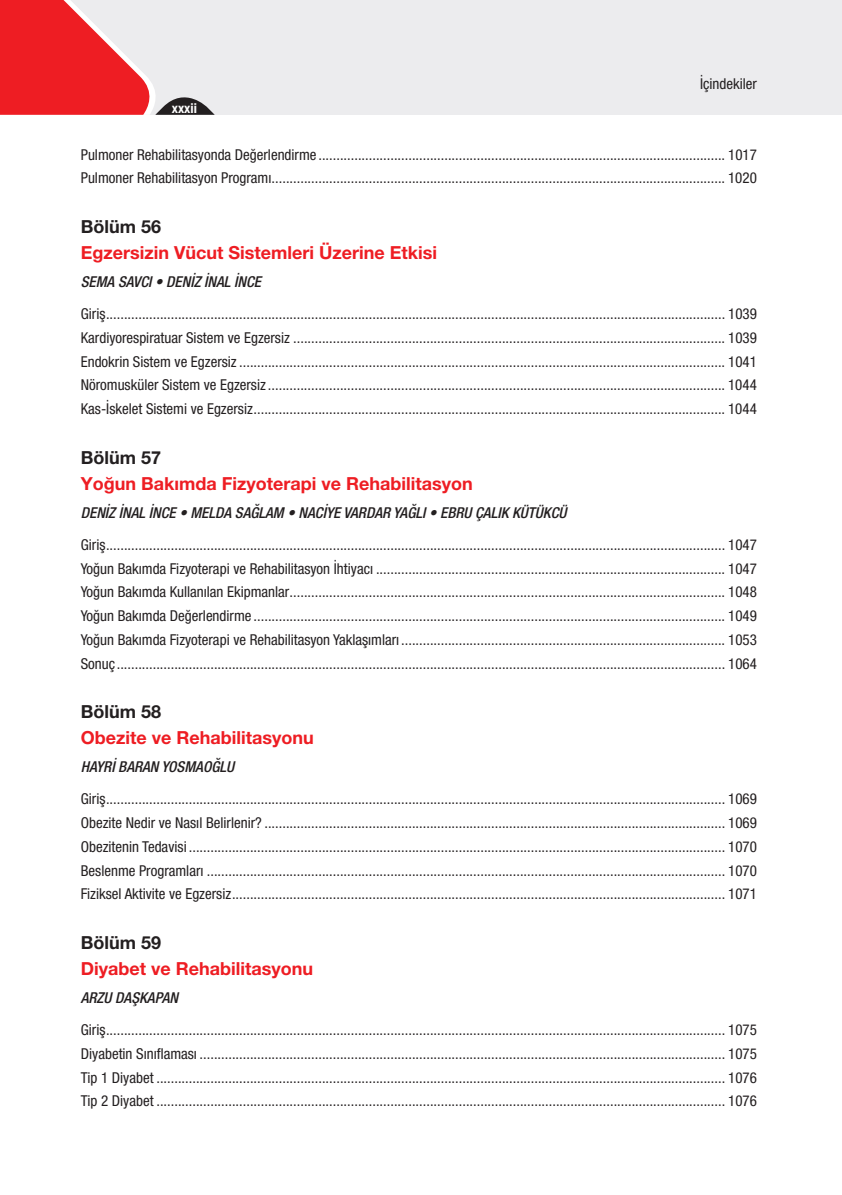
<style>
.page{position:relative;width:842px;height:1195px;background:#fff}
.page>*{position:absolute;margin:0;border:0;box-sizing:border-box;transform-origin:0 0}
.t1{font:700 18px "Helvetica Neu";color:#ee1d23}
.t2{font:700 18px "Helvetica Neu";color:#231f20}
.t3{font:15px/23.7px "Helvetica 57 Cn";color:#231f20;text-align:justify}
.t4{font:italic 15px "Helvetica 67 Med Cn";color:#231f20}
.t5{font:700 13.5px "Helvetica 77 Cn";color:#fff}
</style>
<div class="page">
<div style="left:45px;top:0;width:797px;height:115px;background:#ececee"></div>
<svg style="left:0;top:0;width:215px;height:115px"></svg>
<p class="t5" style="left:172px;top:100px;width:27px">xxxii</p>
<p class="t3" style="left:700px;top:72px;width:58px">İçindekiler</p>
<p class="t3" style="left:81px;top:142px;width:678px">Pulmoner Rehabilitasyonda Değerlendirme ................................................................................................................. 1017<br>Pulmoner Rehabilitasyon Programı.............................................................................................................................. 1020</p>
<p class="t2" style="left:81px;top:215px;width:82px">Bölüm 56</p>
<p class="t1" style="left:81px;top:241px;width:358px">Egzersizin Vücut Sistemleri Üzerine Etkisi</p>
<p class="t4" style="left:81px;top:272px;width:182px">SEMA SAVCI • DENIZ İNAL İNCE</p>
<p class="t3" style="left:81px;top:302px;width:678px">Giriş............................................................................................................................................................................ 1039<br>Kardiyorespiratuar Sistem ve Egzersiz ........................................................................................................................ 1039<br>Endokrin Sistem ve Egzersiz ....................................................................................................................................... 1041<br>Nöromusküler Sistem ve Egzersiz............................................................................................................................... 1044<br>Kas-İskelet Sistemi ve Egzersiz................................................................................................................................... 1044</p>
<p class="t2" style="left:81px;top:446px;width:82px">Bölüm 57</p>
<p class="t1" style="left:81px;top:472px;width:393px">Yoğun Bakımda Fizyoterapi ve Rehabilitasyon</p>
<p class="t4" style="left:81px;top:503px;width:487px">DENIZ İNAL İNCE • MELDA SAĞLAM • NACIYE VARDAR YAĞLI • EBRU ÇALIK KÜTÜKCÜ</p>
<p class="t3" style="left:81px;top:532px;width:678px">Giriş............................................................................................................................................................................ 1047<br>Yoğun Bakımda Fizyoterapi ve Rehabilitasyon İhtiyacı ................................................................................................. 1047<br>Yoğun Bakımda Kullanılan Ekipmanlar......................................................................................................................... 1048<br>Yoğun Bakımda Değerlendirme ................................................................................................................................... 1049<br>Yoğun Bakımda Fizyoterapi ve Rehabilitasyon Yaklaşımları .......................................................................................... 1053<br>Sonuç......................................................................................................................................................................... 1064</p>
<p class="t2" style="left:81px;top:701px;width:82px">Bölüm 58</p>
<p class="t1" style="left:81px;top:726px;width:234px">Obezite ve Rehabilitasyonu</p>
<p class="t4" style="left:81px;top:758px;width:155px">HAYRI BARAN YOSMAOĞLU</p>
<p class="t3" style="left:81px;top:787px;width:678px">Giriş............................................................................................................................................................................ 1069<br>Obezite Nedir ve Nasıl Belirlenir? ................................................................................................................................ 1069<br>Obezitenin Tedavisi ..................................................................................................................................................... 1070<br>Beslenme Programları ................................................................................................................................................ 1070<br>Fiziksel Aktivite ve Egzersiz......................................................................................................................................... 1071</p>
<p class="t2" style="left:81px;top:931px;width:82px">Bölüm 59</p>
<p class="t1" style="left:81px;top:957px;width:234px">Diyabet ve Rehabilitasyonu</p>
<p class="t4" style="left:81px;top:988px;width:99px">ARZU DAŞKAPAN</p>
<p class="t3" style="left:81px;top:1018px;width:678px">Giriş............................................................................................................................................................................ 1075<br>Diyabetin Sınıflaması .................................................................................................................................................. 1075<br>Tip 1 Diyabet .............................................................................................................................................................. 1076<br>Tip 2 Diyabet .............................................................................................................................................................. 1076</p>
</div>
